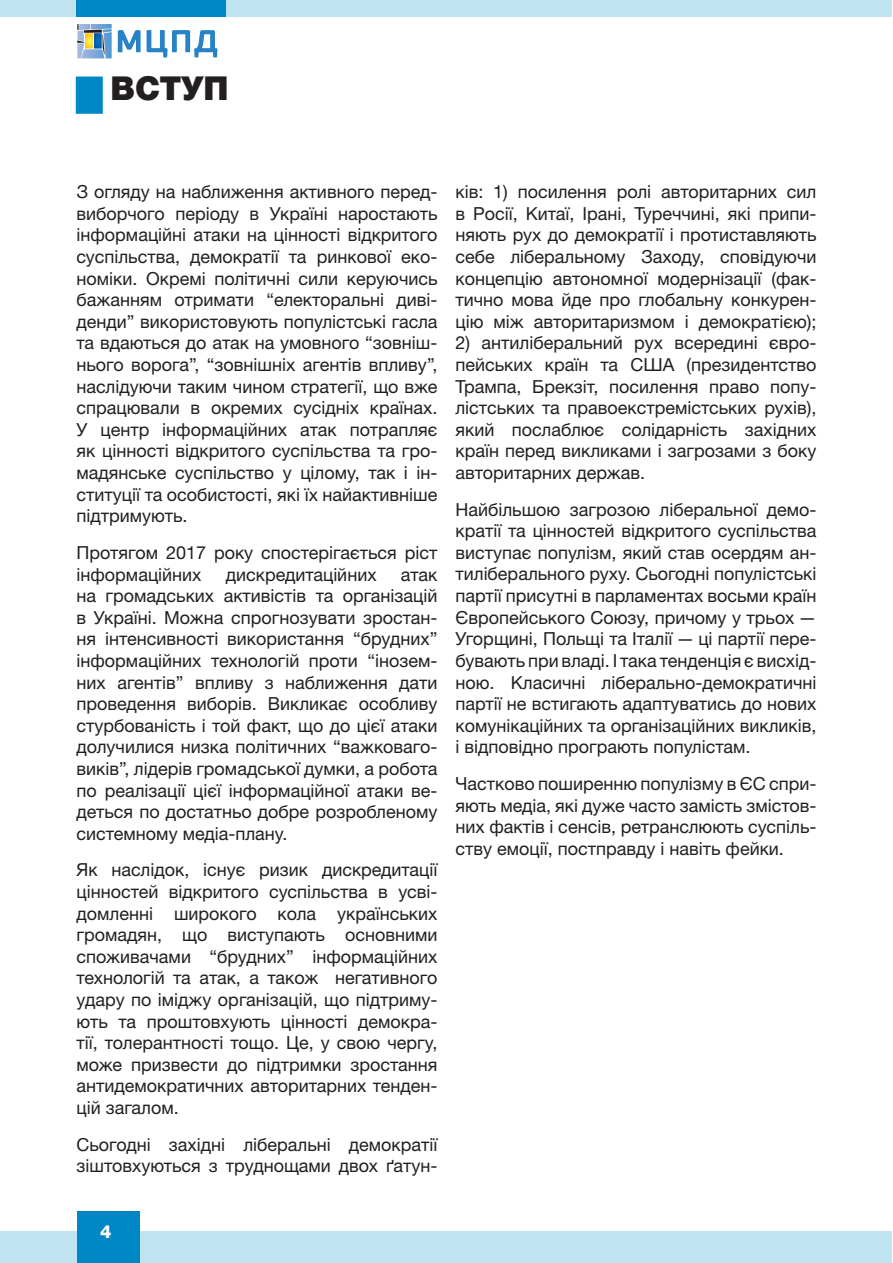
<style>
.page{position:relative;width:893px;height:1263px;background:#fff}
.page>*{position:absolute;margin:0;border:0;box-sizing:border-box;transform-origin:0 0}
.t1{font:900 33px "Helvetica Neue LTW1 G";color:#231f20}
.t2{font:18px/21.6px "Helvetica Neue LTW1 G";color:#231f20;text-align:justify}
.t3{font:800 18px "Helvetica Neue LTW1 G";color:#fff}
</style>
<div class="page">
<div style="left:0;top:1231px;width:892px;height:32px;background:#bfe3f1"></div>
<div style="left:0;top:0;width:892px;height:17px;background:#bfe3f1"></div>
<div style="left:77px;top:1211px;width:62px;height:52px;background:#0088c6"></div>
<div style="left:77px;top:0;width:149px;height:17px;background:#0088c6"></div>
<svg style="left:77px;top:24px;width:35px;height:34px"></svg>
<svg style="left:118px;top:30px;width:23px;height:22px"></svg>
<svg style="left:147px;top:30px;width:70px;height:27px"></svg>
<div style="left:76px;top:77px;width:27px;height:37px;background:#0088c6"></div>
<h1 class="t1" style="left:111px;top:68px;width:120px">ВСТУП</h1>
<p class="t2" style="left:77px;top:181px;width:362px">З огляду на наближення активного перед&shy;виборчого періоду в Україні наростають інформаційні атаки на цінності відкритого суспільства, демократії та ринкової еко&shy;номіки. Окремі політичні сили керуючись бажанням отримати “електоральні диві&shy;денди” використовують популістські гасла та вдаються до атак на умовного “зовніш&shy;нього ворога”, “зовнішніх агентів впливу”, наслідуючи таким чином стратегії, що вже спрацювали в окремих сусідніх країнах.<br>У центр інформаційних атак потрапляє як цінності відкритого суспільства та гро&shy;мадянське суспільство у цілому, так і ін&shy;ституції та особистості, які їх найактивніше підтримують.</p>
<p class="t2" style="left:77px;top:542px;width:362px">Протягом 2017 року спостерігається ріст інформаційних</p>
<p class="t2" style="left:226px;top:563px;width:152px">дискредитаційних</p>
<p class="t2" style="left:77px;top:563px;width:362px;text-indent:324px">атак на громадських активістів та організацій в Україні. Можна спрогнозувати зростан&shy;ня інтенсивності використання “брудних” інформаційних технологій проти “інозем&shy;них агентів” впливу з наближення дати проведення виборів. Викликає особливу стурбованість і той факт, що до цієї атаки долучилися низка політичних “важковаго&shy;виків”, лідерів громадської думки, а робота по реалізації цієї інформаційної атаки ве&shy;деться по достатньо добре розробленому системному медіа-плану.</p>
<p class="t2" style="left:77px;top:859px;width:362px">Як наслідок, існує ризик дискредитації цінностей відкритого суспільства в усві&shy;домленні широкого кола українських громадян, що виступають основними споживачами “брудних” інформаційних технологій та атак, а також негативного удару по іміджу організацій, що підтриму&shy;ють та проштовхують цінності демокра&shy;тії, толерантності тощо. Це, у свою чергу, може призвести до підтримки зростання антидемократичних авторитарних тенден&shy;цій загалом.</p>
<p class="t2" style="left:77px;top:1133px;width:362px">Сьогодні західні ліберальні демократії зіштовхуються з труднощами двох ґатун-</p>
<p class="t2" style="left:455px;top:181px;width:362px">ків: 1) посилення ролі авторитарних сил в Росії, Китаї, Ірані, Туреччині, які припи&shy;няють рух до демократії і протиставляють себе ліберальному Заходу, сповідуючи концепцію автономної модернізації (фак&shy;тично мова йде про глобальну конкурен&shy;цію між авторитаризмом і демократією);</p>
<p class="t2" style="left:455px;top:332px;width:362px">2) антиліберальний рух всередині євро&shy;пейських країн та США (президентство Трампа, Брекзіт, посилення право попу&shy;лістських та правоекстремістських рухів), який послаблює солідарність західних країн перед викликами і загрозами з боку авторитарних держав.</p>
<p class="t2" style="left:455px;top:498px;width:362px">Найбільшою загрозою ліберальної демо&shy;кратії та цінностей відкритого суспільства виступає популізм, який став осердям ан&shy;тиліберального руху. Сьогодні популістські партії присутні в парламентах восьми країн Європейського Союзу, причому у трьох — Угорщині, Польщі та Італії — ці партії пере&shy;бувають при владі. І така тенденція є висхід&shy;ною. Класичні ліберально-демократичні партії не встигають адаптуватись до нових комунікаційних та організаційних викликів, і відповідно програють популістам.</p>
<p class="t2" style="left:455px;top:773px;width:362px">Частково поширенню популізму в ЄС спри&shy;яють медіа, які дуже часто замість змістов&shy;них фактів і сенсів, ретранслюють суспіль&shy;ству емоції, постправду і навіть фейки.</p>
<p class="t3" style="left:100px;top:1221px;width:13px">4</p>
</div>
